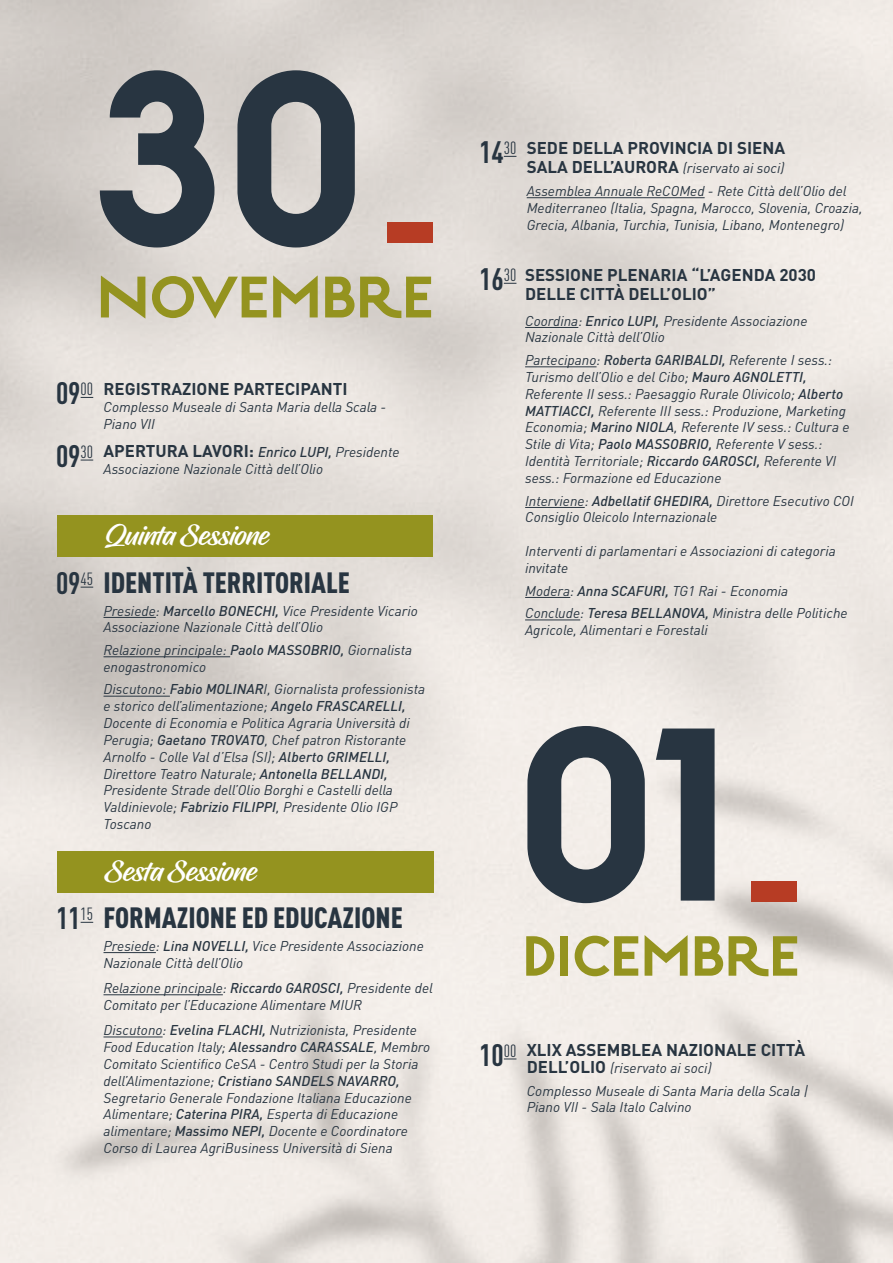
<style>
.page{position:relative;width:893px;height:1263px;background:#fff}
.page>*{position:absolute;margin:0;border:0;box-sizing:border-box;transform-origin:0 0}
.t1{font:700 260.7px "Estilo Pro";color:#283541}
.t2{font:700 61.8px "Estilo Pro";color:#94931f}
.t3{font:700 59.7px "Estilo Pro";color:#94931f}
.t4{font:900 condensed 28.95px "DIN Pro";color:#283541}
.t5{font:28.05px "Hughs";letter-spacing:.01em;color:#fff}
.t6{font:700 16.8px/19.6px "DIN Pro";color:#283541}
.t7{font:italic 14.1px/16.8px "DIN Pro";color:#283541}
.s1{font-stretch:condensed;font-size:30.6px}
.s2{font-weight:400;font-stretch:condensed;font-size:17.55px}
.s3{font-weight:500;font-style:italic;font-size:14.1px}
.s4{font-weight:400;font-style:italic;font-size:14.1px}
.s5{font-weight:700;font-size:30.6px}
.s6{font-weight:500}
.s7{font-weight:700;font-style:normal;font-size:16.8px}
</style>
<div class="page">
<img style="left:0;top:0;width:893px;height:1263px">
<div style="left:387px;top:222px;width:45px;height:21px;background:#b73c24"></div>
<svg style="left:504px;top:1058px;width:12px;height:1px"></svg>
<svg style="left:81px;top:397px;width:12px;height:1px"></svg>
<svg style="left:81px;top:460px;width:12px;height:1px"></svg>
<svg style="left:504px;top:283px;width:12px;height:1px"></svg>
<hr style="left:525px;top:327px;width:53px;height:1px;background:#283541">
<hr style="left:525px;top:366px;width:72px;height:1px;background:#283541">
<hr style="left:525px;top:507px;width:60px;height:1px;background:#283541">
<hr style="left:525px;top:597px;width:45px;height:1px;background:#283541">
<hr style="left:525px;top:620px;width:55px;height:1px;background:#283541">
<div style="left:751px;top:881px;width:46px;height:21px;background:#b73c24"></div>
<svg style="left:81px;top:587px;width:12px;height:1px"></svg>
<hr style="left:104px;top:617px;width:52px;height:1px;background:#283541">
<hr style="left:104px;top:656px;width:126px;height:1px;background:#283541">
<hr style="left:104px;top:696px;width:66px;height:1px;background:#283541">
<div style="left:57px;top:515px;width:376px;height:41px;background:#94931f"></div>
<svg style="left:81px;top:922px;width:12px;height:1px"></svg>
<hr style="left:104px;top:952px;width:52px;height:1px;background:#283541">
<hr style="left:104px;top:994px;width:119px;height:1px;background:#283541">
<hr style="left:104px;top:1036px;width:59px;height:1px;background:#283541">
<div style="left:57px;top:851px;width:377px;height:41px;background:#94931f"></div>
<svg style="left:504px;top:156px;width:12px;height:1px"></svg>
<hr style="left:527px;top:197px;width:178px;height:1px;background:#283541">
<h1 class="t1" style="left:88px;top:6px;width:277px">30</h1>
<h2 class="t2" style="left:97px;top:261px;width:338px">NOVEMBRE</h2>
<p class="t6" style="left:56px;top:377px;width:293px"><span class="s1">09</span><span class="s2">00</span> REGISTRAZIONE PARTECIPANTI</p>
<p class="t7" style="left:104px;top:397px;width:284px">Complesso Museale di Santa Maria della Scala -<br>Piano VII</p>
<p class="t6" style="left:56px;top:439px;width:345px"><span class="s1">09</span><span class="s2">30</span> APERTURA LAVORI: <span class="s3">Enrico LUPI,</span> <span class="s4">Presidente</span></p>
<p class="t7" style="left:104px;top:459px;width:221px">Associazione Nazionale Città dell’Olio</p>
<h3 class="t5" style="left:105px;top:518px;width:165px">Quinta Sessione</h3>
<h3 class="t4" style="left:56px;top:560px;width:295px"><span class="s5">09</span><sup>45</sup> IDENTITÀ TERRITORIALE</h3>
<p class="t7" style="left:104px;top:601px;width:316px">Presiede: <span class="s6">Marcello BONECHI,</span> Vice Presidente Vicario<br>Associazione Nazionale Città dell’Olio</p>
<p class="t7" style="left:104px;top:640px;width:310px">Relazione principale: <span class="s6">Paolo MASSOBRIO,</span> Giornalista enogastronomico</p>
<p class="t7" style="left:104px;top:679px;width:323px">Discutono: <span class="s6">Fabio MOLINAR</span>I, Giornalista professionista e storico dell’alimentazione; <span class="s6">Angelo FRASCARELLI, </span>Docente di Economia e Politica Agraria Università di Perugia; <span class="s6">Gaetano TROVATO</span>, Chef patron Ristorante Arnolfo - Colle Val d’Elsa (SI); <span class="s6">Alberto GRIMELLI, </span>Direttore Teatro Naturale; <span class="s6">Antonella BELLANDI, </span>Presidente Strade dell’Olio Borghi e Castelli della Valdinievole; <span class="s6">Fabrizio FILIPPI</span>, Presidente Olio IGP Toscano</p>
<h3 class="t5" style="left:105px;top:854px;width:153px">Sesta Sessione</h3>
<h3 class="t4" style="left:56px;top:895px;width:348px"><span class="s5">11</span><sup>15</sup> FORMAZIONE ED EDUCAZIONE</h3>
<p class="t7" style="left:104px;top:936px;width:322px">Presiede: <span class="s6">Lina NOVELLI,</span> Vice Presidente Associazione<br>Nazionale Città dell’Olio</p>
<p class="t7" style="left:104px;top:978px;width:331px">Relazione principale: <span class="s6">Riccardo GAROSCI,</span> Presidente del<br>Comitato per l’Educazione Alimentare MIUR</p>
<p class="t7" style="left:104px;top:1020px;width:328px">Discutono: <span class="s6">Evelina FLACHI,</span> Nutrizionista, Presidente Food Education Italy; <span class="s6">Alessandro CARASSALE</span>, Membro Comitato Scientifico CeSA - Centro Studi per la Storia dell’Alimentazione; <span class="s6">Cristiano SANDELS NAVARRO, </span>Segretario Generale Fondazione Italiana Educazione Alimentare; <span class="s6">Caterina PIRA,</span> Esperta di Educazione alimentare; <span class="s6">Massimo NEPI,</span> Docente e Coordinatore Corso di Laurea AgriBusiness Università di Siena</p>
<p class="t6" style="left:479px;top:136px;width:307px"><span class="s1">14</span><span class="s2">30</span> SEDE DELLA PROVINCIA DI SIENA</p>
<p class="t7" style="left:527px;top:156px;width:321px;line-height:22.5px"><span class="s7">SALA DELL’AURORA</span> (riservato ai soci)<br>Assemblea Annuale ReCOMed - Rete Città dell’Olio del</p>
<p class="t7" style="left:527px;top:198px;width:338px">Mediterraneo (Italia, Spagna, Marocco, Slovenia, Croazia,<br>Grecia, Albania, Turchia, Tunisia, Libano, Montenegro)</p>
<p class="t6" style="left:525px;top:263px;width:292px;text-indent:-46px"><span class="s1">16</span><span class="s2">30</span> SESSIONE PLENARIA “L’AGENDA 2030<br>DELLE CITTÀ DELL’OLIO”</p>
<p class="t7" style="left:525px;top:311px;width:284px">Coordina: <span class="s6">Enrico LUPI,</span> Presidente Associazione<br>Nazionale Città dell’Olio</p>
<p class="t7" style="left:525px;top:350px;width:326px">Partecipano: <span class="s6">Roberta GARIBALDI,</span> Referente I sess.:<br>Turismo dell’Olio e del Cibo; <span class="s6">Mauro AGNOLETTI, </span>Referente II sess.: Paesaggio Rurale Olivicolo; <span class="s6">Alberto MATTIACCI,</span> Referente III sess.: Produzione, Marketing Economia; <span class="s6">Marino NIOLA</span>, Referente IV sess.: Cultura e Stile di Vita; <span class="s6">Paolo MASSOBRIO,</span> Referente V sess.:<br>Identità Territoriale; <span class="s6">Riccardo GAROSCI,</span> Referente VI sess.: Formazione ed Educazione</p>
<p class="t7" style="left:525px;top:491px;width:330px">Interviene: <span class="s6">Adbellatif GHEDIRA,</span> Direttore Esecutivo COI<br>Consiglio Oleicolo Internazionale</p>
<p class="t7" style="left:525px;top:541px;width:312px">Interventi di parlamentari e Associazioni di categoria invitate</p>
<p class="t7" style="left:525px;top:578px;width:324px;line-height:22.5px">Modera: <span class="s6">Anna SCAFURI,</span> TG1 Rai - Economia<br>Conclude: <span class="s6">Teresa BELLANOVA,</span> Ministra delle Politiche</p>
<p class="t7" style="left:525px;top:620px;width:184px">Agricole, Alimentari e Forestali</p>
<h1 class="t1" style="left:516px;top:662px;width:219px">01</h1>
<h3 class="t3" style="left:523px;top:921px;width:279px">DICEMBRE</h3>
<p class="t6" style="left:479px;top:1038px;width:327px"><span class="s1">10</span><span class="s2">00</span> XLIX ASSEMBLEA NAZIONALE CITTÀ</p>
<p class="t7" style="left:527px;top:1055px;width:283px;line-height:22.5px"><span class="s7">DELL’OLIO</span> (riservato ai soci)<br>Complesso Museale di Santa Maria della Scala |</p>
<p class="t7" style="left:527px;top:1097px;width:166px">Piano VII - Sala Italo Calvino</p>
</div>
